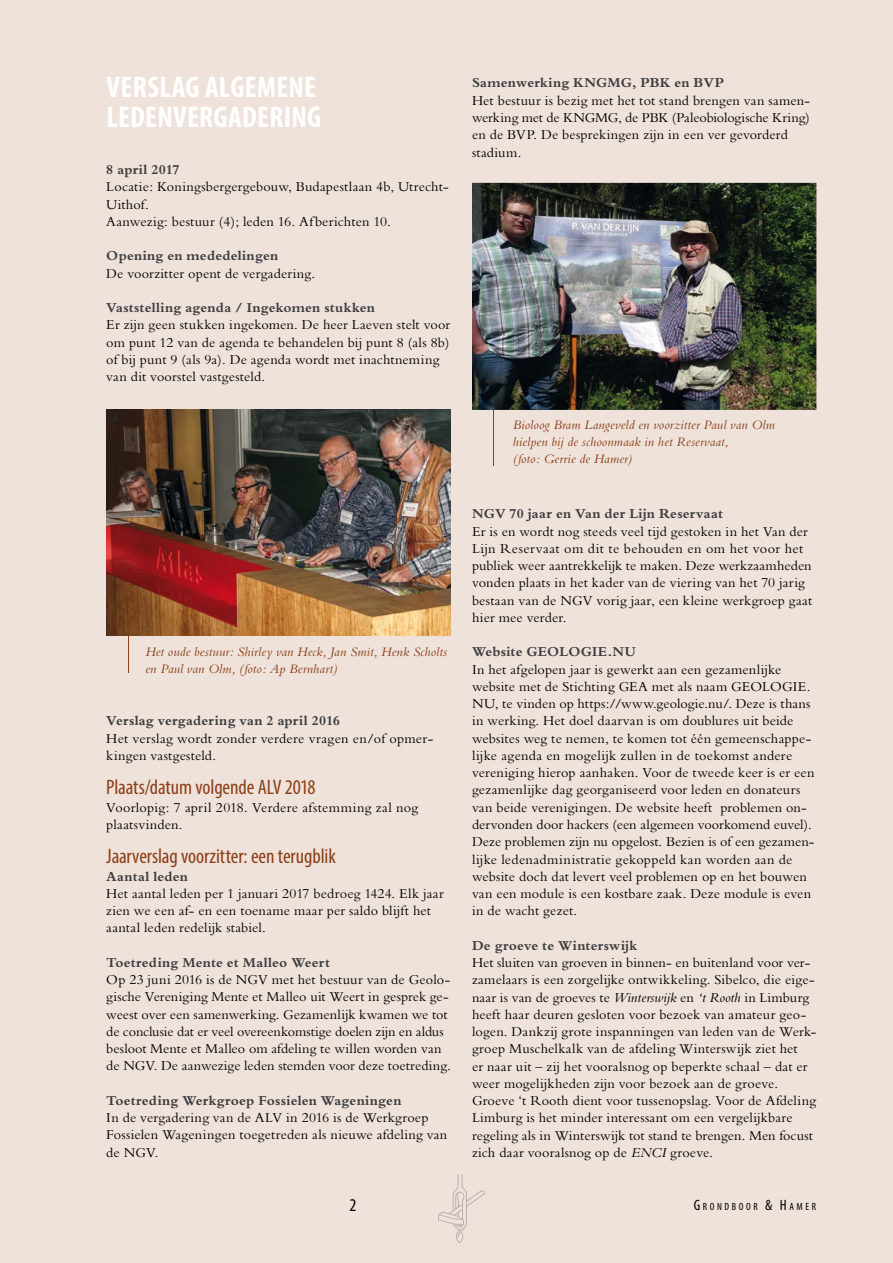
<style>
.page{position:relative;width:893px;height:1263px;background:#eee2da}
.page>*{position:absolute;margin:0;border:0;box-sizing:border-box;transform-origin:0 0}
.t1{font:700 condensed 30px/30px "Myriad Pro";letter-spacing:.01em;color:#fff}
.t2{font:condensed 21px "Myriad Pro";letter-spacing:-.005em;color:#8d3f18}
.t3{font:condensed 18px "Myriad Pro";color:#000}
.t4{font:14.25px/17.2px "M Bembo";letter-spacing:.01em;color:#000}
.t5{font:700 14.25px "M Bembo";letter-spacing:.015em;color:#3e3d40}
.t6{font:italic 13.5px/17.2px "M Bembo";letter-spacing:.015em;color:#8d3f18}
.t7{font:condensed 10.5px "Myriad Pro";letter-spacing:.245em;color:#000}
.s1{font-style:italic}
.s2{font-size:15px}
</style>
<div class="page">
<svg style="left:438px;top:1174px;width:47px;height:69px"></svg>
<hr style="left:128px;top:628px;width:1px;height:45px;background:#8d3f18">
<hr style="left:493px;top:400px;width:1px;height:66px;background:#8d3f18">
<img style="left:106px;top:409px;width:345px;height:226px">
<img style="left:472px;top:183px;width:344px;height:227px">
<h1 class="t1" style="left:107px;top:71px;width:216px">VERSLAG ALGEMENE<br>LEDENVERGADERING</h1>
<p class="t5" style="left:106px;top:162px;width:75px">8 april 2017</p>
<p class="t4" style="left:106px;top:178px;width:344px">Locatie: Koningsbergergebouw, Budapestlaan 4b, Utrecht-<br>Uithof.<br>Aanwezig: bestuur (4); leden 16. Afberichten 10.</p>
<p class="t5" style="left:106px;top:248px;width:173px">Opening en mededelingen</p>
<p class="t4" style="left:106px;top:265px;width:210px">De voorzitter opent de vergadering.</p>
<p class="t5" style="left:106px;top:300px;width:270px">Vaststelling agenda / Ingekomen stukken</p>
<p class="t4" style="left:106px;top:316px;width:345px">Er zijn geen stukken ingekomen. De heer Laeven stelt voor om punt 12 van de agenda te behandelen bij punt 8 (als 8b) of bij punt 9 (als 9a). De agenda wordt met inachtneming van dit voorstel vastgesteld.</p>
<p class="t6" style="left:145px;top:643px;width:303px">Het oude bestuur: Shirley van Heck, Jan Smit, Henk Scholts en Paul van Olm, (foto: Ap Bernhart)</p>
<p class="t5" style="left:106px;top:713px;width:235px">Verslag vergadering van 2 april 2016</p>
<p class="t4" style="left:106px;top:729px;width:329px">Het verslag wordt zonder verdere vragen en/of opmer&shy;kingen vastgesteld.</p>
<h2 class="t2" style="left:106px;top:775px;width:211px">Plaats/datum volgende ALV 2018</h2>
<p class="t4" style="left:106px;top:798px;width:313px">Voorlopig: 7 april 2018. Verdere afstemming zal nog plaatsvinden.</p>
<h2 class="t2" style="left:106px;top:844px;width:231px">Jaarverslag voorzitter: een terugblik</h2>
<p class="t5" style="left:106px;top:868px;width:83px">Aantal leden</p>
<p class="t4" style="left:106px;top:885px;width:339px">Het aantal leden per 1 januari 2017 bedroeg 1424. Elk jaar zien we een af- en een toename maar per saldo blijft het aantal leden redelijk stabiel.</p>
<p class="t5" style="left:106px;top:954px;width:225px">Toetreding Mente et Malleo Weert</p>
<p class="t4" style="left:106px;top:971px;width:346px">Op 23 juni 2016 is de NGV met het bestuur van de Geolo&shy;gische Vereniging Mente et Malleo uit Weert in gesprek ge&shy;weest over een samenwerking. Gezamenlijk kwamen we tot de conclusie dat er veel overeenkomstige doelen zijn en aldus besloot Mente et Malleo om afdeling te willen worden van de NGV. De aanwezige leden stemden voor deze toetreding.</p>
<p class="t5" style="left:106px;top:1092px;width:297px">Toetreding Werkgroep Fossielen Wageningen</p>
<p class="t4" style="left:106px;top:1109px;width:343px">In de vergadering van de ALV in 2016 is de Werkgroep<br>Fossielen Wageningen toegetreden als nieuwe afdeling van de NGV.</p>
<p class="t5" style="left:472px;top:75px;width:254px">Samenwerking KNGMG, PBK en BVP</p>
<p class="t4" style="left:472px;top:92px;width:340px">Het bestuur is bezig met het tot stand brengen van samen&shy;werking met de KNGMG, de PBK (Paleobiologische Kring) en de BVP. De besprekingen zijn in een ver gevorderd stadium.</p>
<p class="t6" style="left:513px;top:416px;width:264px">Bioloog Bram Langeveld en voorzitter Paul van Olm hielpen bij de schoonmaak in het Reservaat,<br>(foto: Gerrie de Hamer)</p>
<p class="t5" style="left:472px;top:506px;width:252px">NGV 70 jaar en Van der Lijn Reservaat</p>
<p class="t4" style="left:472px;top:522px;width:342px">Er is en wordt nog steeds veel tijd gestoken in het Van der Lijn Reservaat om dit te behouden en om het voor het publiek weer aantrekkelijk te maken. Deze werkzaamheden vonden plaats in het kader van de viering van het 70 jarig bestaan van de NGV vorig jaar, een kleine werkgroep gaat hier mee verder.</p>
<p class="t5" style="left:472px;top:644px;width:165px">Website GEOLOGIE.NU</p>
<p class="t4" style="left:472px;top:661px;width:344px">In het afgelopen jaar is gewerkt aan een gezamenlijke website met de Stichting GEA met als naam GEOLOGIE.<br>NU, te vinden op https://www.geologie.nu/. Deze is thans in werking. Het doel daarvan is om doublures uit beide websites weg te nemen, te komen tot één gemeenschappe&shy;lijke agenda en mogelijk zullen in de toekomst andere vereniging hierop aanhaken. Voor de tweede keer is er een gezamenlijke dag georganiseerd voor leden en donateurs van beide verenigingen. De website heeft problemen on&shy;dervonden door hackers (een algemeen voorkomend euvel).<br>Deze problemen zijn nu opgelost. Bezien is of een gezamen&shy;lijke ledenadministratie gekoppeld kan worden aan de website doch dat levert veel problemen op en het bouwen van een module is een kostbare zaak. Deze module is even in de wacht gezet.</p>
<p class="t5" style="left:472px;top:937px;width:167px">De groeve te Winterswijk</p>
<p class="t4" style="left:472px;top:954px;width:346px">Het sluiten van groeven in binnen- en buitenland voor ver&shy;zamelaars is een zorgelijke ontwikkeling. Sibelco, die eige&shy;naar is van de groeves te <span class="s1">Winterswijk</span> en <span class="s1">‘t Rooth</span> in Limburg heeft haar deuren gesloten voor bezoek van amateur geo&shy;logen. Dankzij grote inspanningen van leden van de Werk&shy;groep Muschelkalk van de afdeling Winterswijk ziet het<br>er naar uit – zij het vooralsnog op beperkte schaal – dat er weer mogelijkheden zijn voor bezoek aan de groeve.<br>Groeve ‘t Rooth dient voor tussenopslag. Voor de Afdeling Limburg is het minder interessant om een vergelijkbare regeling als in Winterswijk tot stand te brengen. Men focust zich daar vooralsnog op de <span class="s1">ENCI</span> groeve.</p>
<p class="t3" style="left:350px;top:1194px;width:8px">2</p>
<p class="t7" style="left:694px;top:1200px;width:124px"><span class="s2">G</span>RONDBOOR <span class="s2">&amp; H</span>AMER</p>
</div>
